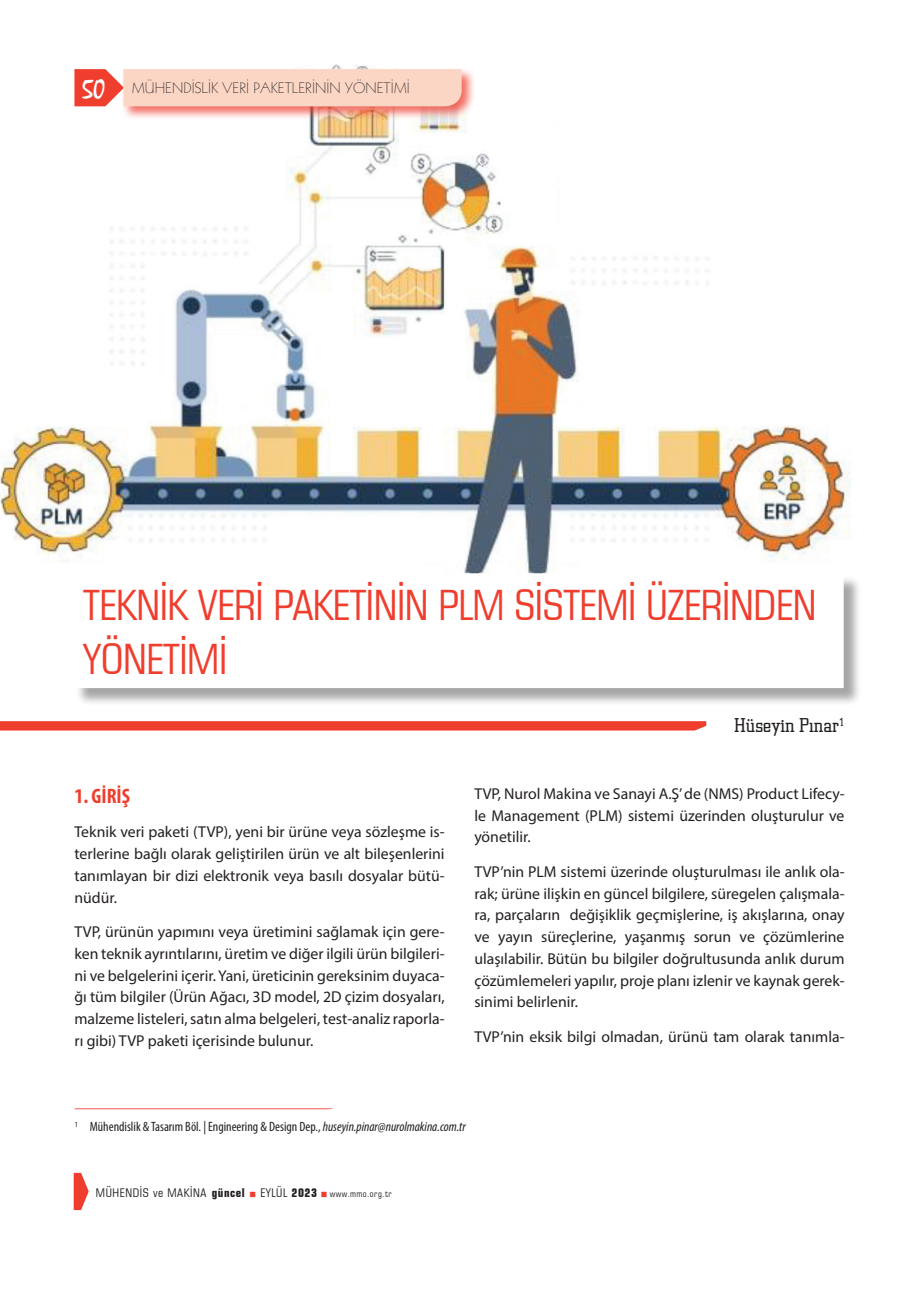
<style>
.page{position:relative;width:919px;height:1289px;background:#fff}
.page>*{position:absolute;margin:0;border:0;box-sizing:border-box;transform-origin:0 0}
.t1{font:condensed 42px/54px "Square 721 BT";letter-spacing:-.01em;color:#ef3e2e}
.t2{font:700 condensed 21px "Myriad Pro";color:#ef3e2e}
.t3{font:300 20.25px "Square Slabserif 711 BT";color:#231f20}
.t4{font:15.75px/21.8px "Myriad Pro";color:#231f20;text-align:justify}
.t5{font:15px "Geometric 231 BT Light C";color:#231f20}
.t6{font:condensed 13.5px "Myriad Pro";color:#231f20}
.t7{font:condensed 12px "Square 721 BT";letter-spacing:.05em;color:#231f20}
.t8{font:condensed 9px "Square 721 BT";letter-spacing:.05em;color:#231f20}
.s1{font-family:"TR Mystical Plain";font-size:27px;color:#fff}
.s2{font-style:italic}
.s3{font-weight:700}
.s4{font-size:12px}
.s5{font-weight:700;font-size:12px}
</style>
<div class="page">
<img style="left:0;top:64px;width:851px;height:498px">
<div style="left:121px;top:67px;width:355px;height:53px;background:#ef3e2e;opacity:.75"></div>
<svg style="left:74px;top:69px;width:387px;height:37px;background:#fac7b6"></svg>
<svg style="left:74px;top:1172px;width:14px;height:37px"></svg>
<svg style="left:75px;top:1108px;width:258px;height:1px"></svg>
<svg style="left:0;top:721px;width:706px;height:9px;background:#ef4232"></svg>
<div style="left:76px;top:575px;width:786px;height:131px;background:#231f20;opacity:.4"></div>
<div style="left:74px;top:574px;width:768px;height:113px;background:#fff"></div>
<svg style="left:270px;top:553px;width:362px;height:20px"></svg>
<svg style="left:76px;top:688px;width:186px;height:12px;background:#bbbaba"></svg>
<p class="t5" style="left:82px;top:79px;width:329px"><span class="s1">50</span> MÜHENDİSLİK VERİ PAKETLERİNİN YÖNETİMİ</p>
<h1 class="t1" style="left:83px;top:577px;width:734px">TEKNİK VERİ PAKETİNİN PLM SİSTEMİ ÜZERİNDEN<br>YÖNETİMİ</h1>
<h2 class="t2" style="left:74px;top:782px;width:57px">1. GİRİŞ</h2>
<p class="t4" style="left:74px;top:820px;width:371px">Teknik veri paketi (TVP), yeni bir ürüne veya sözleşme is&shy;terlerine bağlı olarak geliştirilen ürün ve alt bileşenlerini tanımlayan bir dizi elektronik veya basılı dosyalar bütü&shy;nüdür.</p>
<p class="t4" style="left:74px;top:920px;width:371px">TVP, ürünün yapımını veya üretimini sağlamak için gere&shy;ken teknik ayrıntılarını, üretim ve diğer ilgili ürün bilgileri&shy;ni ve belgelerini içerir. Yani, üreticinin gereksinim duyaca&shy;ğı tüm bilgiler (Ürün Ağacı, 3D model, 2D çizim dosyaları, malzeme listeleri, satın alma belgeleri, test-analiz raporla&shy;rı gibi) TVP paketi içerisinde bulunur.</p>
<p class="t3" style="left:734px;top:713px;width:112px">Hüseyin Pınar<sup>1</sup></p>
<p class="t4" style="left:474px;top:782px;width:371px">TVP, Nurol Makina ve Sanayi A.Ş’ de (NMS) Product Lifecy&shy;le Management (PLM) sistemi üzerinden oluşturulur ve yönetilir.</p>
<p class="t4" style="left:474px;top:860px;width:371px">TVP’nin PLM sistemi üzerinde oluşturulması ile anlık ola&shy;rak; ürüne ilişkin en güncel bilgilere, süregelen çalışmala&shy;ra, parçaların değişiklik geçmişlerine, iş akışlarına, onay ve yayın süreçlerine, yaşanmış sorun ve çözümlerine ulaşılabilir. Bütün bu bilgiler doğrultusunda anlık durum çözümlemeleri yapılır, proje planı izlenir ve kaynak gerek&shy;sinimi belirlenir.</p>
<p class="t4" style="left:474px;top:1025px;width:371px">TVP’nin eksik bilgi olmadan, ürünü tam olarak tanımla-</p>
<p class="t6" style="left:75px;top:1118px;width:392px"><sup>1</sup> Mühendislik &amp; Tasarım Böl. | Engineering &amp; Design Dep., <span class="s2">huseyin.pinar@nurolmakina.com.tr</span></p>
<p class="t7" style="left:96px;top:1185px;width:150px">MÜHENDİS ve MAKİNA <span class="s3">güncel</span></p>
<p class="t8" style="left:260px;top:1188px;width:133px"><span class="s4">EYLÜL</span> <span class="s5">2023</span> www.mmo.org.tr</p>
</div>
